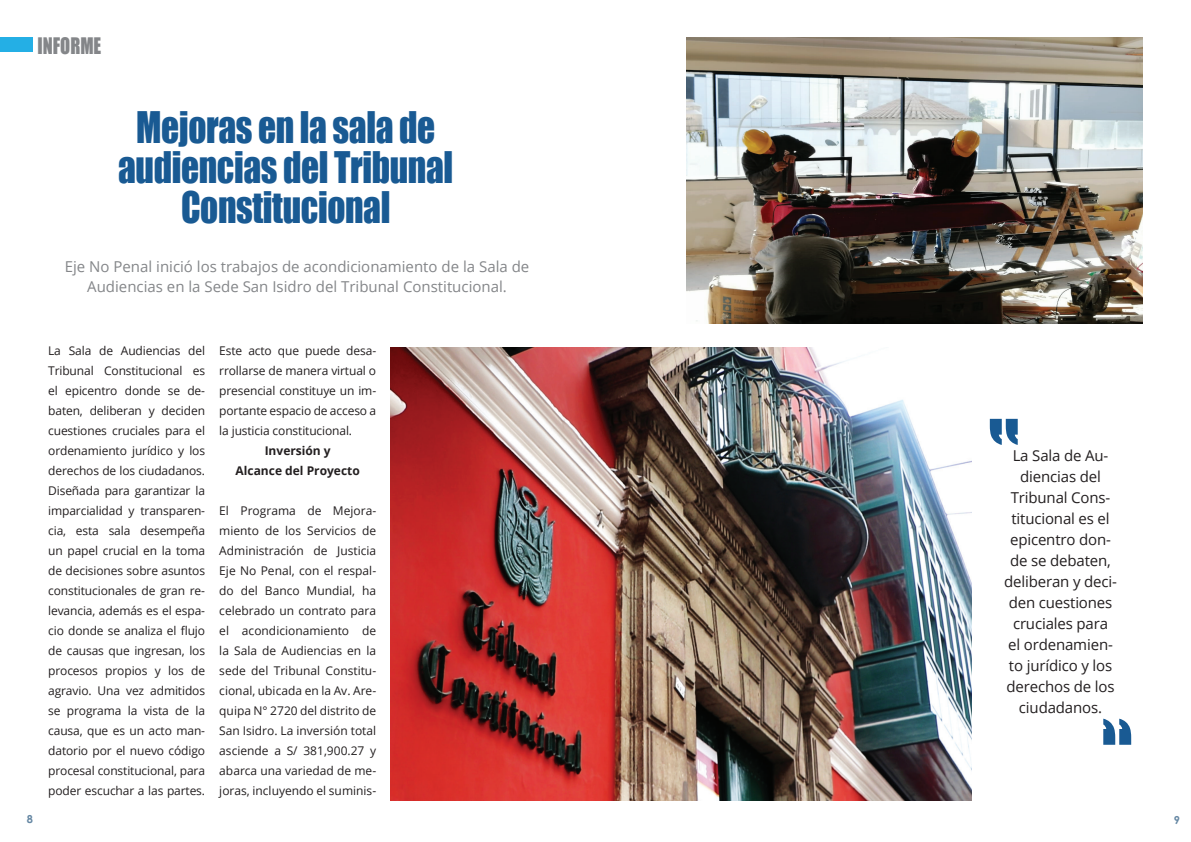
<style>
.page{position:relative;width:1191px;height:842px;background:#fff}
.page>*{position:absolute;margin:0;border:0;box-sizing:border-box;transform-origin:0 0}
.t1{font:40px/40px "Impact";letter-spacing:-.01em;color:#195a93;text-align:center;scale:.88 1}
.t2{font:20.9px "Impact";color:#848689;scale:.88 1}
.t3{font:15px/21px "Open Sans";letter-spacing:-.01em;color:#231f20;text-align:center}
.t4{font:15px/20px "Open Sans";color:#848689;text-align:center}
.t5{font:12px/20px "Open Sans";letter-spacing:-.01em;color:#231f20;text-align:justify}
.t6{font:700 12px/20px "Open Sans";color:#231f20;text-align:center}
.t7{font:700 11px "Century Gothic";color:#6587a3}
</style>
<div class="page">
<div style="left:0;top:38px;width:33px;height:14px;background:#24afe5"></div>
<img style="left:391px;top:347px;width:580px;height:454px">
<img style="left:686px;top:38px;width:456px;height:285px">
<h2 class="t2" style="left:38px;top:29px;width:12px">INFORME</h2>
<h1 class="t1" style="left:118px;top:106px;width:382px">Mejoras en la sala de audiencias del Tribunal<br>Constitucional</h1>
<p class="t4" style="left:65px;top:256px;width:466px">Eje No Penal inició los trabajos de acondicionamiento de la Sala de<br>Audiencias en la Sede San Isidro del Tribunal Constitucional.</p>
<p class="t5" style="left:48px;top:340px;width:158px">La Sala de Audiencias del Tribunal Constitucional es el epicentro donde se de&shy;baten, deliberan y deciden cuestiones cruciales para el ordenamiento jurídico y los derechos de los ciudadanos.<br>Diseñada para garantizar la imparcialidad y transparen&shy;cia, esta sala desempeña un papel crucial en la toma de decisiones sobre asuntos constitucionales de gran re&shy;levancia, además es el espa&shy;cio donde se analiza el flujo de causas que ingresan, los procesos propios y los de agravio. Una vez admitidos se programa la vista de la causa, que es un acto man&shy;datorio por el nuevo código procesal constitucional, para poder escuchar a las partes.</p>
<p class="t5" style="left:219px;top:340px;width:158px">Este acto que puede desa&shy;rrollarse de manera virtual o presencial constituye un im&shy;portante espacio de acceso a la justicia constitucional.</p>
<p class="t6" style="left:236px;top:440px;width:126px">Inversión y<br>Alcance del Proyecto</p>
<p class="t5" style="left:219px;top:500px;width:158px">El Programa de Mejora&shy;miento de los Servicios de Administración de Justicia Eje No Penal, con el respal&shy;do del Banco Mundial, ha celebrado un contrato para el acondicionamiento de la Sala de Audiencias en la sede del Tribunal Constitu&shy;cional, ubicada en la Av. Are&shy;quipa N° 2720 del distrito de San Isidro. La inversión total asciende a S/ 381,900.27 y abarca una variedad de me&shy;joras, incluyendo el suminis-</p>
<p class="t3" style="left:1004px;top:444px;width:114px">La Sala de Au&shy;diencias del<br>Tribunal Cons&shy;titucional es el epicentro don&shy;de se debaten, deliberan y deci&shy;den cuestiones cruciales para<br>el ordenamien&shy;to jurídico y los derechos de los ciudadanos.</p>
<p class="t7" style="left:27px;top:810px;width:8px">8</p>
<p class="t7" style="left:1173px;top:811px;width:8px">9</p>
</div>
